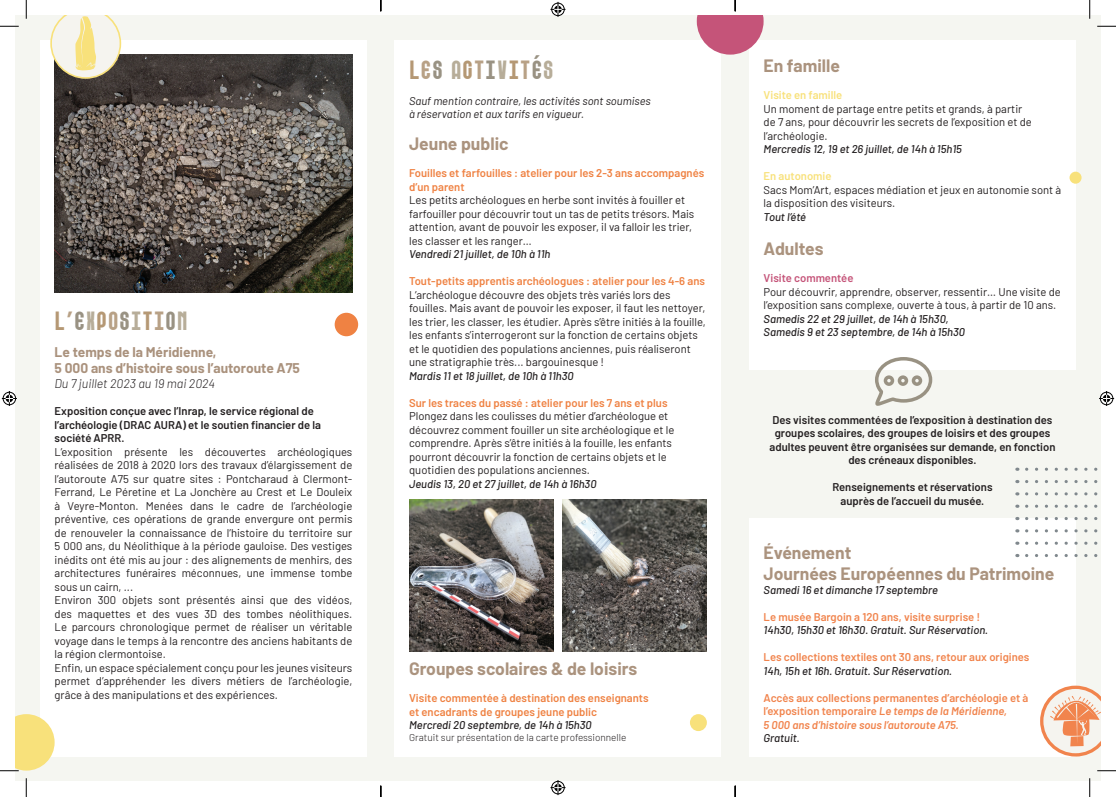
<style>
.page{position:relative;width:1116px;height:797px;background:#fff}
.page>*{position:absolute;margin:0;border:0;box-sizing:border-box;transform-origin:0 0}
.t1{font:700 26.25px "SK Barbicane Unicase";letter-spacing:.02em;color:#b59874}
.t2{font:700 17.5px/21px "Barlow";color:#ab937e}
.t3{font:700 13.75px/16.5px "Barlow";color:#aa927d}
.t4{font:italic 300 12.5px "Barlow";color:#231f20}
.t5{font:11.25px/13.5px "Barlow";color:#231f20}
.t6{font:italic 500 11.25px/13.5px "Barlow";color:#231f20}
.t7{font:600 11.25px/13.5px "Barlow";color:#231f20;text-align:center}
.t8{font:600 11.25px/13.5px "Barlow";color:#ef8243}
.t9{font:600 11.25px/13.5px "Barlow";color:#f1844d}
.t10{font:italic 11.25px/13.5px "Barlow";color:#231f20}
.t11{font:600 11.25px "Barlow";color:#f8e17b}
.t12{font:600 11.25px "Barlow";color:#c55479}
.t13{font:300 10px "Barlow";color:#231f20}
.s1{color:#b8a186}
.s2{color:#999283}
.s3{color:#b7ad99}
.s4{font-style:italic}
</style>
<div class="page">
<div style="left:735px;top:16px;width:365px;height:765px;background:#f5f6f1"></div>
<div style="left:381px;top:16px;width:354px;height:765px;background:#f5f6f1"></div>
<div style="left:16px;top:16px;width:365px;height:765px;background:#f5f6f1"></div>
<div style="left:40px;top:40px;width:326px;height:716px;background:#fff"></div>
<div style="left:395px;top:40px;width:326px;height:716px;background:#fff"></div>
<div style="left:749px;top:40px;width:326px;height:716px;background:#fff"></div>
<img style="left:55px;top:55px;width:297px;height:237px">
<div style="left:746px;top:370px;width:332px;height:147px;background:#f5f6f1"></div>
<div style="left:335px;top:313px;width:23px;height:23px;background:#ef8243;border-radius:50%"></div>
<div style="left:1069px;top:172px;width:12px;height:12px;background:#f8e17b;border-radius:50%"></div>
<div style="left:690px;top:714px;width:17px;height:17px;background:#f8e17b;border-radius:50%"></div>
<svg style="left:1026px;top:467px;width:72px;height:4px"></svg>
<svg style="left:1026px;top:504px;width:72px;height:4px"></svg>
<svg style="left:1026px;top:541px;width:72px;height:4px"></svg>
<svg style="left:1026px;top:480px;width:72px;height:3px"></svg>
<svg style="left:1026px;top:517px;width:72px;height:3px"></svg>
<svg style="left:1026px;top:554px;width:72px;height:3px"></svg>
<svg style="left:1026px;top:492px;width:72px;height:3px"></svg>
<svg style="left:1026px;top:529px;width:72px;height:3px"></svg>
<svg style="left:1040px;top:685px;width:60px;height:71px"></svg>
<img style="left:562px;top:500px;width:145px;height:152px">
<img style="left:409px;top:500px;width:145px;height:152px">
<svg style="left:875px;top:357px;width:57px;height:49px"></svg>
<svg style="left:50px;top:16px;width:71px;height:63px"></svg>
<svg style="left:0;top:25px;width:19px;height:2px"></svg>
<svg style="left:1097px;top:25px;width:18px;height:2px"></svg>
<svg style="left:0;top:714px;width:55px;height:57px"></svg>
<svg style="left:1097px;top:770px;width:18px;height:1px"></svg>
<svg style="left:25px;top:0;width:2px;height:19px"></svg>
<svg style="left:25px;top:778px;width:2px;height:19px"></svg>
<svg style="left:1088px;top:0;width:2px;height:19px"></svg>
<svg style="left:1089px;top:778px;width:1px;height:19px"></svg>
<svg style="left:550px;top:2px;width:15px;height:15px"></svg>
<svg style="left:550px;top:780px;width:15px;height:15px"></svg>
<svg style="left:2px;top:391px;width:15px;height:15px"></svg>
<svg style="left:1099px;top:391px;width:15px;height:15px"></svg>
<svg style="left:380px;top:785px;width:1px;height:12px"></svg>
<svg style="left:696px;top:0;width:67px;height:55px"></svg>
<svg style="left:734px;top:785px;width:2px;height:12px"></svg>
<h1 class="t1" style="left:55px;top:302px;width:135px">L<span class="s1">’</span><span class="s2">E</span><span class="s3">X</span>P<span class="s1">O</span><span class="s2">S</span><span class="s3">I</span>T<span class="s1">I</span><span class="s2">O</span><span class="s3">N</span></h1>
<p class="t3" style="left:55px;top:342px;width:247px">Le temps de la Méridienne,<br>5 000 ans d’histoire sous l’autoroute A75</p>
<p class="t4" style="left:55px;top:374px;width:162px">Du 7 juillet 2023 au 19 mai 2024</p>
<p class="t7" style="left:55px;top:403px;width:268px;text-align:left">Exposition conçue avec l’Inrap, le service régional de l’archéologie (DRAC AURA) et le soutien financier de la société APRR.</p>
<p class="t5" style="left:55px;top:444px;width:299px">L’exposition présente les découvertes archéologiques réalisées de 2018 à 2020 lors des travaux d’élargissement de l’autoroute A75 sur quatre sites : Pontcharaud à Clermont-Ferrand, Le Péretine et La Jonchère au Crest et Le Douleix à Veyre-Monton. Menées dans le cadre de l’archéologie préventive, ces opérations de grande envergure ont permis de renouveler la connaissance de l’histoire du territoire sur 5 000 ans, du Néolithique à la période gauloise. Des vestiges inédits ont été mis au jour : des alignements de menhirs, des architectures funéraires méconnues, une immense tombe sous un cairn, ...<br>Environ 300 objets sont présentés ainsi que des vidéos, des maquettes et des vues 3D des tombes néolithiques.<br>Le parcours chronologique permet de réaliser un véritable voyage dans le temps à la rencontre des anciens habitants de la région clermontoise.<br>Enfin, un espace spécialement conçu pour les jeunes visiteurs permet d’appréhender les divers métiers de l’archéologie, grâce à des manipulations et des expériences.</p>
<h1 class="t1" style="left:409px;top:50px;width:146px">L<span class="s1">E</span><span class="s2">S</span> <span class="s3">A</span>C<span class="s1">T</span><span class="s2">I</span><span class="s3">V</span>I<span class="s1">T</span><span class="s2">É</span><span class="s3">S</span></h1>
<p class="t10" style="left:409px;top:93px;width:243px">Sauf mention contraire, les activités sont soumises à réservation et aux tarifs en vigueur.</p>
<h2 class="t2" style="left:409px;top:132px;width:101px">Jeune public</h2>
<p class="t8" style="left:409px;top:165px;width:297px">Fouilles et farfouilles : atelier pour les 2-3 ans accompagnés d’un parent</p>
<p class="t5" style="left:409px;top:192px;width:287px">Les petits archéologues en herbe sont invités à fouiller et farfouiller pour découvrir tout un tas de petits trésors. Mais attention, avant de pouvoir les exposer, il va falloir les trier, les classer et les ranger…</p>
<p class="t6" style="left:409px;top:246px;width:143px">Vendredi 21 juillet, de 10h à 11h</p>
<p class="t8" style="left:409px;top:273px;width:297px">Tout-petits apprentis archéologues : atelier pour les 4-6 ans</p>
<p class="t5" style="left:409px;top:287px;width:298px">L’archéologue découvre des objets très variés lors des fouilles. Mais avant de pouvoir les exposer, il faut les nettoyer, les trier, les classer, les étudier. Après s’être initiés à la fouille, les enfants s’interrogeront sur la fonction de certains objets et le quotidien des populations anciennes, puis réaliseront une stratigraphie très... bargouinesque !</p>
<p class="t6" style="left:409px;top:368px;width:166px">Mardis 11 et 18 juillet, de 10h à 11h30</p>
<p class="t8" style="left:409px;top:395px;width:260px">Sur les traces du passé : atelier pour les 7 ans et plus</p>
<p class="t5" style="left:409px;top:408px;width:267px">Plongez dans les coulisses du métier d’archéologue et découvrez comment fouiller un site archéologique et le comprendre. Après s’être initiés à la fouille, les enfants pourront découvrir la fonction de certains objets et le quotidien des populations anciennes.</p>
<p class="t6" style="left:409px;top:476px;width:189px">Jeudis 13, 20 et 27 juillet, de 14h à 16h30</p>
<h2 class="t2" style="left:409px;top:657px;width:229px">Groupes scolaires &amp; de loisirs</h2>
<p class="t8" style="left:409px;top:690px;width:241px">Visite commentée à destination des enseignants et encadrants de groupes jeune public</p>
<p class="t6" style="left:409px;top:717px;width:184px">Mercredi 20 septembre, de 14h à 15h30</p>
<p class="t13" style="left:409px;top:730px;width:219px">Gratuit sur présentation de la carte professionnelle</p>
<h2 class="t2" style="left:763px;top:54px;width:78px">En famille</h2>
<p class="t11" style="left:763px;top:87px;width:80px">Visite en famille</p>
<p class="t5" style="left:763px;top:101px;width:270px">Un moment de partage entre petits et grands, à partir de 7 ans, pour découvrir les secrets de l’exposition et de l’archéologie.</p>
<p class="t6" style="left:763px;top:141px;width:200px">Mercredis 12, 19 et 26 juillet, de 14h à 15h15</p>
<p class="t11" style="left:763px;top:168px;width:69px">En autonomie</p>
<p class="t5" style="left:763px;top:182px;width:299px">Sacs Mom’Art, espaces médiation et jeux en autonomie sont à la disposition des visiteurs.</p>
<p class="t6" style="left:763px;top:209px;width:44px">Tout l’été</p>
<h2 class="t2" style="left:763px;top:237px;width:61px">Adultes</h2>
<p class="t12" style="left:763px;top:270px;width:91px">Visite commentée</p>
<p class="t5" style="left:763px;top:284px;width:299px">Pour découvrir, apprendre, observer, ressentir… Une visite de l’exposition sans complexe, ouverte à tous, à partir de 10 ans.</p>
<p class="t6" style="left:763px;top:311px;width:203px">Samedis 22 et 29 juillet, de 14h à 15h30,<br>Samedis 9 et 23 septembre, de 14h à 15h30</p>
<p class="t7" style="left:769px;top:412px;width:287px">Des visites commentées de l’exposition à destination des groupes scolaires, des groupes de loisirs et des groupes adultes peuvent être organisées sur demande, en fonction des créneaux disponibles.</p>
<p class="t7" style="left:832px;top:480px;width:162px">Renseignements et réservations auprès de l’accueil du musée.</p>
<h2 class="t2" style="left:763px;top:541px;width:292px">Événement<br>Journées Européennes du Patrimoine</h2>
<p class="t6" style="left:763px;top:582px;width:176px">Samedi 16 et dimanche 17 septembre</p>
<p class="t9" style="left:763px;top:609px;width:218px">Le musée Bargoin a 120 ans, visite surprise !</p>
<p class="t6" style="left:763px;top:622px;width:226px">14h30, 15h30 et 16h30. Gratuit. Sur Réservation.</p>
<p class="t9" style="left:763px;top:649px;width:267px">Les collections textiles ont 30 ans, retour aux origines</p>
<p class="t6" style="left:763px;top:663px;width:190px">14h, 15h et 16h. Gratuit. Sur Réservation.</p>
<p class="t9" style="left:763px;top:690px;width:266px">Accès aux collections permanentes d’archéologie et à l’exposition temporaire <span class="s4">Le temps de la Méridienne,<br>5 000 ans d’histoire sous l’autoroute A75.</span></p>
<p class="t6" style="left:763px;top:730px;width:38px">Gratuit.</p>
</div>
